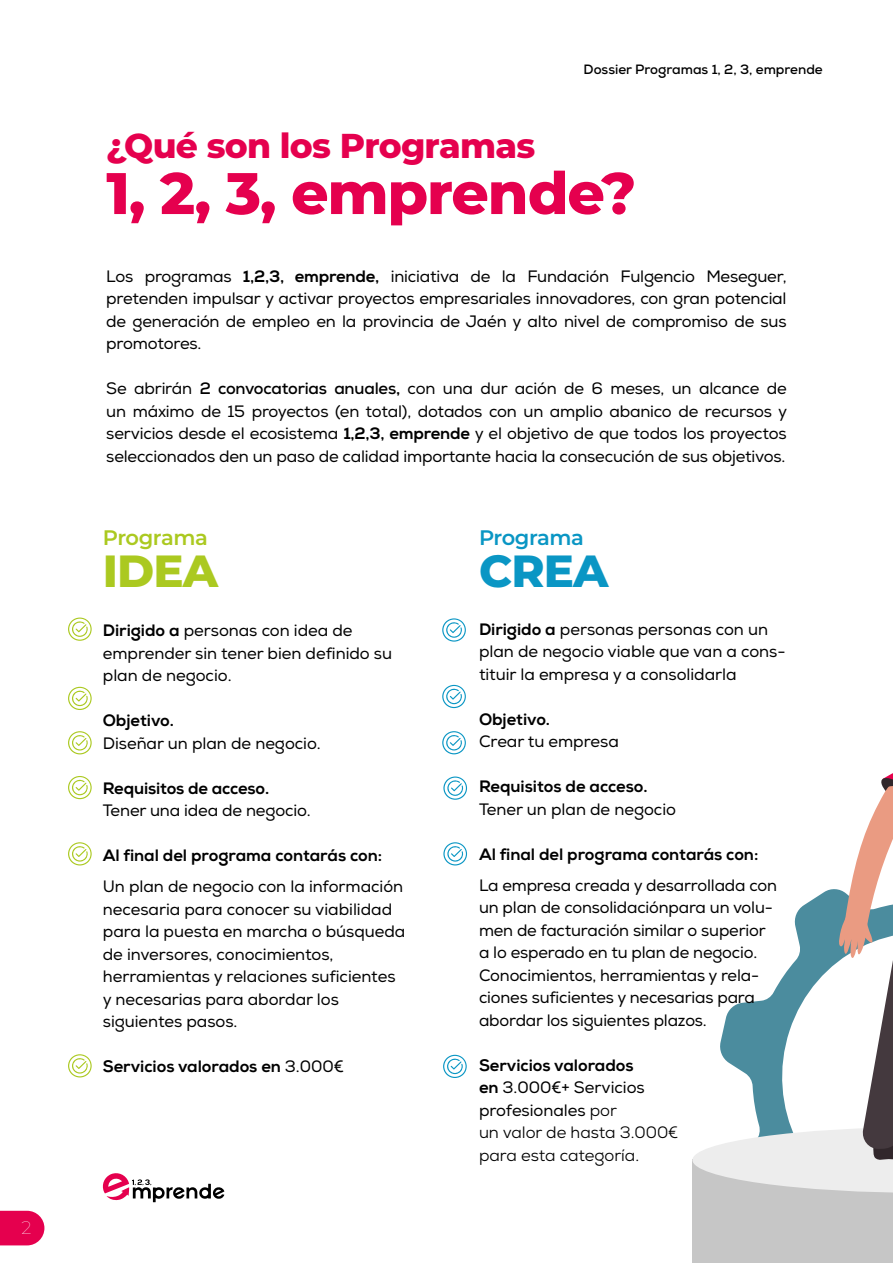
<style>
.page{position:relative;width:893px;height:1263px;background:#fff}
.page>*{position:absolute;margin:0;border:0;box-sizing:border-box;transform-origin:0 0}
.t1{font:800 58.5px "Montserrat";letter-spacing:-.02em;color:#e5004e}
.t2{font:800 45px "Montserrat";color:#abc920}
.t3{font:800 45px "Montserrat";color:#0a96c4}
.t4{font:800 34.5px "Montserrat";letter-spacing:-.02em;color:#e5004e}
.t5{font:600 21px "Montserrat";letter-spacing:-.02em;color:#abc920}
.t6{font:600 21px "Montserrat";letter-spacing:-.02em;color:#0a96c4}
.t7{font:100 18px "Montserrat Alternates";color:#fff}
.t8{font:16.5px/22.5px "Nexa";letter-spacing:-.01em;color:#000}
.t9{font:800 16.5px "Nexa";letter-spacing:-.005em;color:#000}
.t10{font:16.5px/22.5px "Nexa";letter-spacing:-.005em;color:#000}
.t11{font:700 13.5px "Nexa";color:#000}
.s1{font-weight:800}
.s2{font-weight:700}
.s3{font-weight:400}
.s4{font-style:inherit}
</style>
<div class="page">
<div style="left:692px;top:1160px;width:201px;height:103px;background:#c6c6c6"></div>
<svg style="left:692px;top:773px;width:201px;height:420px"></svg>
<svg style="left:0;top:1211px;width:44px;height:34px"></svg>
<svg style="left:68px;top:617px;width:24px;height:24px"></svg>
<svg style="left:68px;top:687px;width:24px;height:23px"></svg>
<svg style="left:68px;top:731px;width:24px;height:23px"></svg>
<svg style="left:68px;top:776px;width:24px;height:23px"></svg>
<svg style="left:68px;top:842px;width:24px;height:23px"></svg>
<svg style="left:68px;top:1054px;width:24px;height:23px"></svg>
<svg style="left:442px;top:618px;width:24px;height:24px"></svg>
<svg style="left:442px;top:685px;width:24px;height:23px"></svg>
<svg style="left:442px;top:731px;width:24px;height:23px"></svg>
<svg style="left:443px;top:776px;width:24px;height:24px"></svg>
<svg style="left:443px;top:842px;width:24px;height:23px"></svg>
<svg style="left:443px;top:1055px;width:24px;height:23px"></svg>
<svg style="left:103px;top:1173px;width:121px;height:29px"></svg>
<p class="t7" style="left:21px;top:1216px;width:11px">2</p>
<h3 class="t4" style="left:106px;top:121px;width:430px">¿Qué son los Programas</h3>
<p class="t11" style="left:584px;top:61px;width:241px">Dossier Programas 1, 2, 3, emprende</p>
<h1 class="t1" style="left:106px;top:150px;width:531px">1, 2, 3, emprende?</h1>
<p class="t8" style="left:106px;top:265px;width:682px;text-align:justify">Los programas <span class="s1">1,2,3, emprende,</span> iniciativa de la Fundación Fulgencio Meseguer, pretenden impulsar y activar proyectos empresariales innovadores, con gran potencial de generación de empleo en la provincia de Jaén y alto nivel de compromiso de sus promotores.</p>
<p class="t8" style="left:106px;top:378px;width:682px;text-align:justify">Se abrirán <span class="s2">2 convocatorias anuales</span><span class="s1">,</span> con una dur ación de 6 meses, un alcance de un máximo de 15 proyectos (en total), dotados con un amplio abanico de recursos y servicios desde el ecosistema <span class="s1">1,2,3, emprende</span> y el objetivo de que todos los proyectos seleccionados den un paso de calidad importante hacia la consecución de sus objetivos.</p>
<p class="t5" style="left:103px;top:522px;width:106px">Programa</p>
<h2 class="t2" style="left:103px;top:538px;width:117px">IDEA</h2>
<p class="t8" style="left:103px;top:619px;width:291px"><span class="s1">Dirigido a</span> personas con idea de emprender sin tener bien definido su plan de negocio.</p>
<p class="t9" style="left:103px;top:710px;width:73px">Objetivo.</p>
<p class="t8" style="left:103px;top:732px;width:219px">Diseñar un plan de negocio.</p>
<p class="t9" style="left:103px;top:778px;width:168px">Requisitos de acceso.</p>
<p class="t8" style="left:103px;top:799px;width:209px">Tener una idea de negocio.</p>
<p class="t9" style="left:103px;top:845px;width:281px">Al final del programa contarás con:</p>
<p class="t8" style="left:103px;top:875px;width:304px">Un plan de negocio con la información necesaria para conocer su viabilidad para la puesta en marcha o búsqueda de inversores, conocimientos, herramientas y relaciones suficientes y necesarias para abordar los siguientes pasos.</p>
<p class="t9" style="left:103px;top:1056px;width:243px">Servicios valorados en <span class="s3">3.000€</span></p>
<p class="t6" style="left:479px;top:522px;width:106px">Programa</p>
<h2 class="t3" style="left:479px;top:538px;width:131px">CREA</h2>
<p class="t8" style="left:479px;top:618px;width:308px"><span class="s1">Dirigido a</span> personas personas con un plan de negocio viable que van a cons&shy;tituir la empresa y a consolidarla</p>
<p class="t9" style="left:479px;top:709px;width:73px">Objetivo.</p>
<p class="t8" style="left:479px;top:731px;width:141px">Crear tu empresa</p>
<p class="t9" style="left:479px;top:777px;width:170px">Requisitos de acceso.</p>
<p class="t8" style="left:479px;top:798px;width:198px">Tener un plan de negocio</p>
<p class="t9" style="left:479px;top:844px;width:281px">Al final del programa contarás con:</p>
<p class="t8" style="left:479px;top:874px;width:300px">La empresa creada y desarrollada con un plan de consolidaciónpara un volu&shy;men de facturación similar o superior a lo esperado en tu plan de negocio.<br>Conocimientos, herramientas y rela&shy;ciones suficientes y necesarias para abordar los siguientes plazos.</p>
<p class="t10" style="left:479px;top:1054px;width:201px"><span class="s1">Servicios valorados<br>en</span> <span class="s4">3.000€+ Servicios profesionales</span> por<br>un valor de hasta 3.000€ para esta categoría.</p>
</div>
